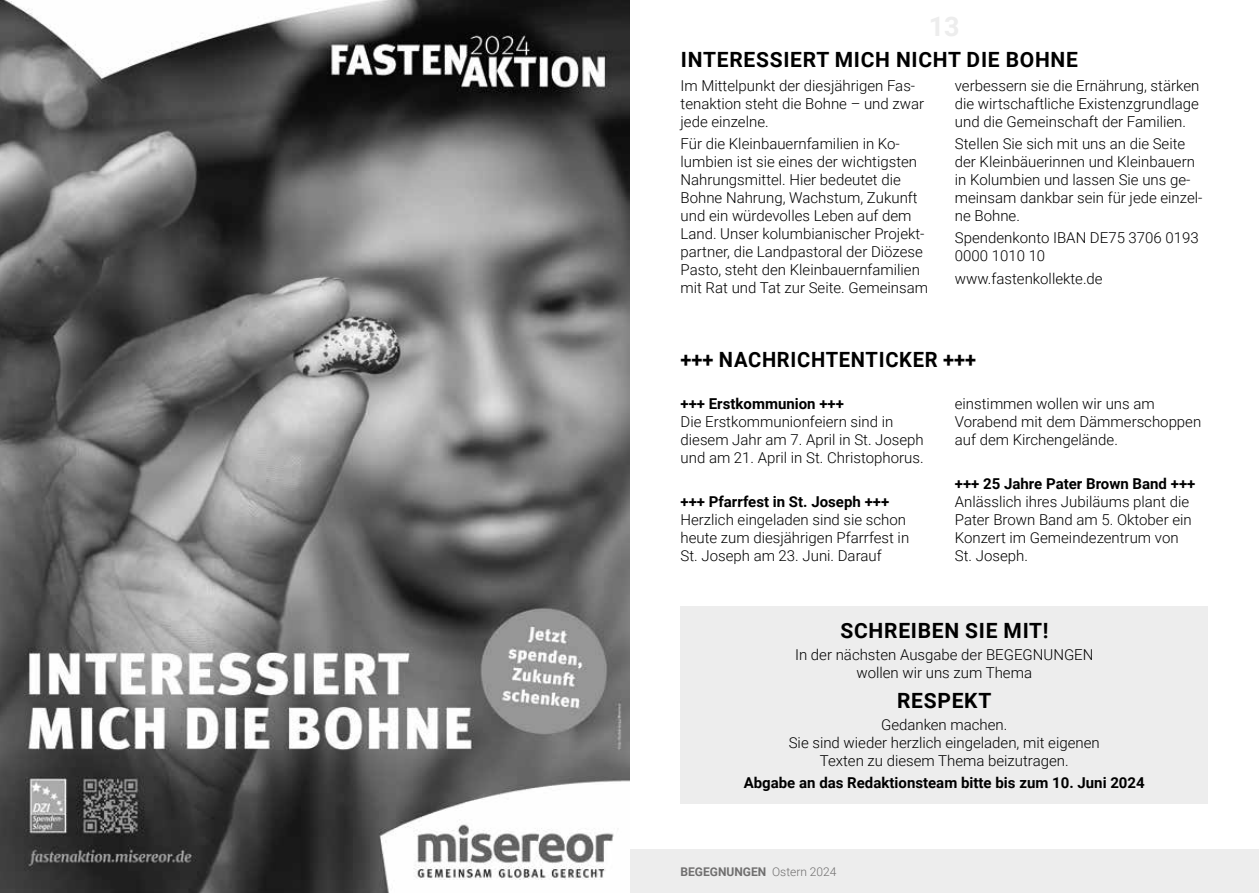
<style>
.page{position:relative;width:1259px;height:893px;background:#fff}
.page>*{position:absolute;margin:0;border:0;box-sizing:border-box;transform-origin:0 0}
.t1{font:700 21px "Roboto";letter-spacing:.035em;color:#000}
.t2{font:700 21px "Roboto";letter-spacing:.035em;color:#000;scale:.96 1}
.t3{font:300 15px/18px "Roboto";color:#000}
.t4{font:700 15px "Roboto";color:#000}
.t5{font:700 12px "Roboto";color:#706f6f}
.s1{font-weight:300}
</style>
<div class="page">
<div style="left:629px;top:850px;width:630px;height:43px;background:#ededed"></div>
<img style="left:0;top:0;width:629px;height:893px">
<div style="left:680px;top:606px;width:528px;height:198px;background:#ededed"></div>
<h1 class="t1" style="left:681px;top:45px;width:398px">INTERESSIERT MICH NICHT DIE BOHNE</h1>
<p class="t3" style="left:680px;top:76px;width:245px">Im Mittelpunkt der diesjährigen Fas&shy;tenaktion steht die Bohne – und zwar jede einzelne.</p>
<p class="t3" style="left:680px;top:134px;width:249px">Für die Kleinbauernfamilien in Ko&shy;lumbien ist sie eines der wichtigsten Nahrungsmittel. Hier bedeutet die Bohne Nahrung, Wachstum, Zukunft und ein würdevolles Leben auf dem Land. Unser kolumbianischer Projekt&shy;partner, die Landpastoral der Diözese Pasto, steht den Kleinbauernfamilien mit Rat und Tat zur Seite. Gemeinsam</p>
<p class="t3" style="left:955px;top:76px;width:246px;text-align:justify">verbessern sie die Ernährung, stärken die wirtschaftliche Existenzgrundlage und die Gemeinschaft der Familien.</p>
<p class="t3" style="left:955px;top:134px;width:249px">Stellen Sie sich mit uns an die Seite der Kleinbäuerinnen und Kleinbauern in Kolumbien und lassen Sie uns ge&shy;meinsam dankbar sein für jede einzel&shy;ne Bohne.</p>
<p class="t3" style="left:955px;top:228px;width:245px">Spendenkonto IBAN DE75 3706 0193<br>0000 1010 10</p>
<p class="t3" style="left:955px;top:269px;width:149px">www.fastenkollekte.de</p>
<h1 class="t2" style="left:680px;top:344px;width:309px">+++ NACHRICHTENTICKER +++</h1>
<p class="t4" style="left:680px;top:393px;width:165px">+++ Erstkommunion +++</p>
<p class="t3" style="left:680px;top:412px;width:245px">Die Erstkommunionfeiern sind in diesem Jahr am 7. April in St. Joseph und am 21. April in St. Christophorus.</p>
<p class="t4" style="left:680px;top:491px;width:210px">+++ Pfarrfest in St. Joseph +++</p>
<p class="t3" style="left:680px;top:510px;width:230px">Herzlich eingeladen sind sie schon heute zum diesjährigen Pfarrfest in<br>St. Joseph am 23. Juni. Darauf</p>
<p class="t3" style="left:955px;top:394px;width:248px">einstimmen wollen wir uns am<br>Vorabend mit dem Dämmerschoppen auf dem Kirchengelände.</p>
<p class="t4" style="left:955px;top:473px;width:242px">+++ 25 Jahre Pater Brown Band +++</p>
<p class="t3" style="left:955px;top:492px;width:238px">Anlässlich ihres Jubiläums plant die<br>Pater Brown Band am 5. Oktober ein<br>Konzert im Gemeindezentrum von<br>St. Joseph.</p>
<h1 class="t1" style="left:840px;top:616px;width:209px">SCHREIBEN SIE MIT!</h1>
<p class="t3" style="left:795px;top:645px;width:300px;text-align:center">In der nächsten Ausgabe der BEGEGNUNGEN wollen wir uns zum Thema</p>
<h1 class="t1" style="left:897px;top:686px;width:96px">RESPEKT</h1>
<p class="t3" style="left:789px;top:715px;width:312px;text-align:center">Gedanken machen.<br>Sie sind wieder herzlich eingeladen, mit eigenen<br>Texten zu diesem Thema beizutragen.</p>
<p class="t4" style="left:743px;top:772px;width:402px">Abgabe an das Redaktionsteam bitte bis zum 10. Juni 2024</p>
<p class="t5" style="left:680px;top:863px;width:157px">BEGEGNUNGEN <span class="s1">Ostern 2024</span></p>
</div>
